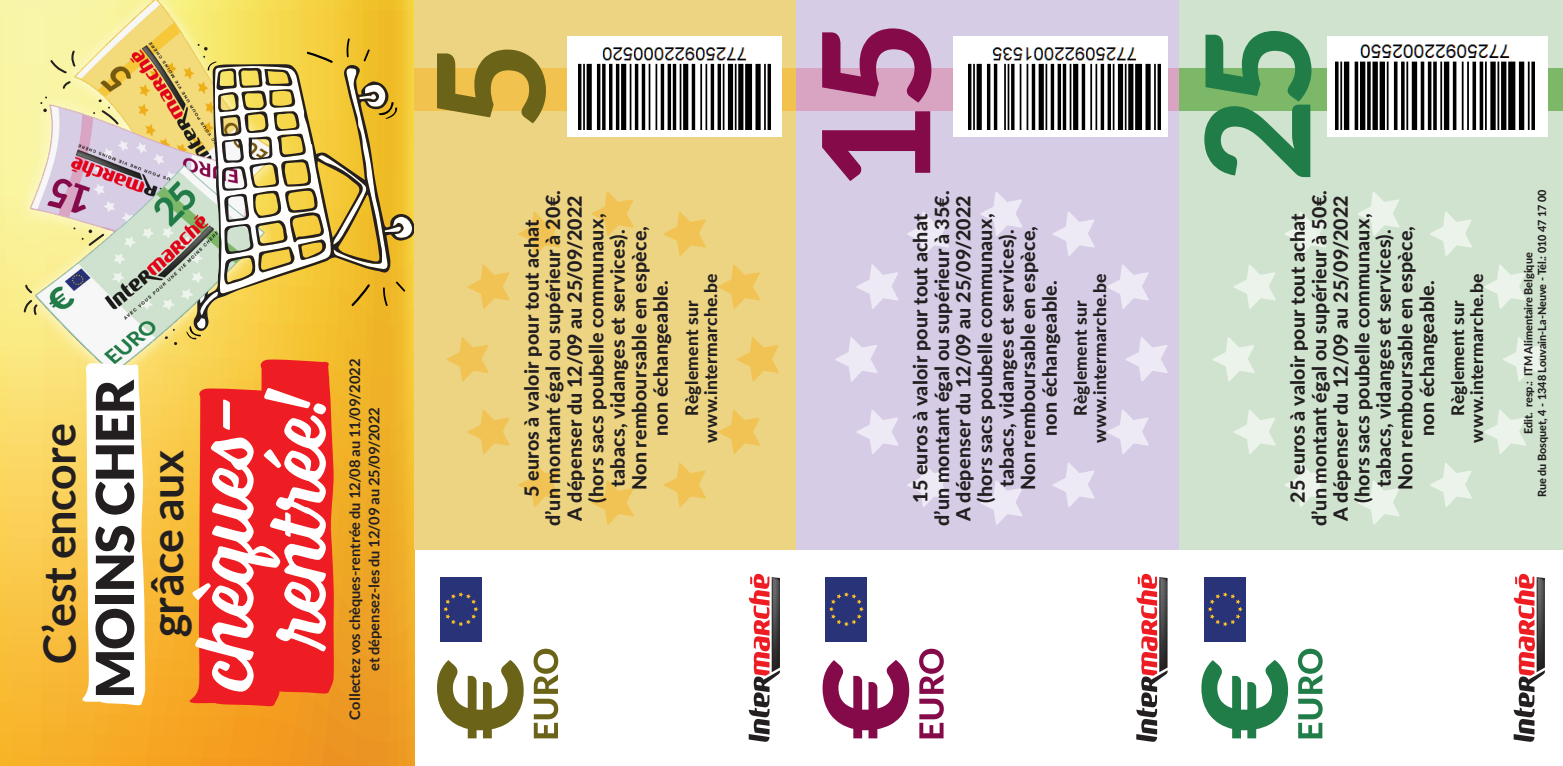
<style>
.page{position:relative;width:1563px;height:766px;background:#fff}
.page>*{position:absolute;margin:0;border:0;box-sizing:border-box;transform-origin:0 0}
.t1{font:88.65px/72.2px "Voltage";color:#fff;text-align:center}
.t2{font:900 52.2px "Lato";letter-spacing:-.01em;color:#231f20}
.t3{font:700 44.77px "Lato";letter-spacing:-.01em;color:#231f20}
.t4{font:800 19.57px/21.6px "Lato";letter-spacing:.015em;color:#231f20;text-align:center}
.t5{font:800 17.32px/19.1px "Lato";letter-spacing:.015em;color:#231f20;text-align:center}
.t6{font:700 14.62px/19.1px "Lato";color:#231f20;text-align:center}
.t7{font:800 11.25px/13.5px "Lato";color:#231f20;text-align:center;scale:.96 1}
</style>
<div class="page">
<svg style="left:0;top:0;width:415px;height:765px;background:#f4b93a"></svg>
<svg style="left:16px;top:0;width:276px;height:387px;background:#f9ee91"></svg>
<img style="left:25px;top:0;width:261px;height:359px">
<img style="left:25px;top:227px;width:194px;height:174px">
<svg style="left:40px;top:96px;width:7px;height:16px"></svg>
<svg style="left:186px;top:38px;width:227px;height:302px;background:#d2b860"></svg>
<svg style="left:165px;top:329px;width:12px;height:16px"></svg>
<svg style="left:93px;top:99px;width:27px;height:27px"></svg>
<svg style="left:82px;top:229px;width:23px;height:18px"></svg>
<svg style="left:61px;top:80px;width:11px;height:10px"></svg>
<svg style="left:49px;top:49px;width:27px;height:25px"></svg>
<svg style="left:22px;top:283px;width:16px;height:33px"></svg>
<div style="left:415px;top:0;width:382px;height:549px;background:#edd482"></div>
<div style="left:797px;top:0;width:383px;height:549px;background:#d6cce6"></div>
<div style="left:415px;top:68px;width:382px;height:43px;background:#f2c24f"></div>
<div style="left:797px;top:68px;width:383px;height:43px;background:#d9a3c2"></div>
<svg style="left:437px;top:50px;width:109px;height:73px"></svg>
<svg style="left:749px;top:573px;width:31px;height:169px"></svg>
<svg style="left:1136px;top:573px;width:31px;height:169px"></svg>
<div style="left:567px;top:36px;width:214px;height:101px;background:#fff"></div>
<img style="left:578px;top:47px;width:192px;height:82px">
<svg style="left:446px;top:337px;width:42px;height:44px"></svg>
<svg style="left:737px;top:337px;width:42px;height:44px"></svg>
<svg style="left:591px;top:191px;width:42px;height:45px"></svg>
<svg style="left:591px;top:480px;width:42px;height:45px"></svg>
<svg style="left:467px;top:264px;width:42px;height:45px"></svg>
<svg style="left:467px;top:409px;width:42px;height:45px"></svg>
<svg style="left:518px;top:462px;width:42px;height:45px"></svg>
<svg style="left:518px;top:211px;width:42px;height:45px"></svg>
<svg style="left:664px;top:211px;width:42px;height:45px"></svg>
<svg style="left:664px;top:462px;width:42px;height:45px"></svg>
<svg style="left:718px;top:410px;width:42px;height:44px"></svg>
<svg style="left:718px;top:264px;width:42px;height:45px"></svg>
<svg style="left:835px;top:337px;width:42px;height:44px"></svg>
<svg style="left:1125px;top:337px;width:42px;height:44px"></svg>
<svg style="left:980px;top:191px;width:42px;height:45px"></svg>
<svg style="left:980px;top:480px;width:42px;height:45px"></svg>
<svg style="left:856px;top:264px;width:42px;height:45px"></svg>
<svg style="left:856px;top:410px;width:42px;height:44px"></svg>
<svg style="left:907px;top:463px;width:42px;height:44px"></svg>
<svg style="left:907px;top:212px;width:42px;height:44px"></svg>
<svg style="left:1053px;top:211px;width:41px;height:45px"></svg>
<svg style="left:1053px;top:463px;width:41px;height:44px"></svg>
<svg style="left:1107px;top:410px;width:42px;height:44px"></svg>
<svg style="left:1107px;top:264px;width:42px;height:45px"></svg>
<svg style="left:437px;top:660px;width:87px;height:78px"></svg>
<svg style="left:533px;top:648px;width:25px;height:90px"></svg>
<div style="left:440px;top:577px;width:41px;height:64px;background:#293378"></div>
<svg style="left:444px;top:592px;width:34px;height:34px"></svg>
<svg style="left:822px;top:660px;width:87px;height:78px"></svg>
<svg style="left:919px;top:648px;width:25px;height:90px"></svg>
<div style="left:826px;top:577px;width:41px;height:64px;background:#293378"></div>
<svg style="left:829px;top:592px;width:35px;height:34px"></svg>
<div style="left:952px;top:36px;width:215px;height:101px;background:#fff"></div>
<img style="left:968px;top:47px;width:192px;height:82px">
<svg style="left:822px;top:111px;width:108px;height:70px"></svg>
<svg style="left:822px;top:28px;width:109px;height:75px"></svg>
<div style="left:1180px;top:0;width:383px;height:549px;background:#cfe3cf"></div>
<div style="left:1180px;top:68px;width:383px;height:43px;background:#7db869"></div>
<svg style="left:1513px;top:573px;width:32px;height:169px"></svg>
<svg style="left:1212px;top:337px;width:42px;height:44px"></svg>
<svg style="left:1503px;top:337px;width:42px;height:44px"></svg>
<svg style="left:1358px;top:191px;width:41px;height:45px"></svg>
<svg style="left:1358px;top:480px;width:41px;height:45px"></svg>
<svg style="left:1234px;top:264px;width:41px;height:45px"></svg>
<svg style="left:1234px;top:410px;width:41px;height:44px"></svg>
<svg style="left:1284px;top:463px;width:42px;height:44px"></svg>
<svg style="left:1284px;top:211px;width:42px;height:45px"></svg>
<svg style="left:1430px;top:212px;width:42px;height:44px"></svg>
<svg style="left:1430px;top:463px;width:42px;height:44px"></svg>
<svg style="left:1484px;top:410px;width:42px;height:44px"></svg>
<svg style="left:1484px;top:265px;width:42px;height:44px"></svg>
<svg style="left:1201px;top:660px;width:87px;height:78px"></svg>
<svg style="left:1298px;top:648px;width:24px;height:90px"></svg>
<div style="left:1204px;top:577px;width:42px;height:64px;background:#293378"></div>
<svg style="left:1208px;top:592px;width:34px;height:34px"></svg>
<div style="left:1327px;top:36px;width:220px;height:101px;background:#fff"></div>
<svg style="left:1204px;top:31px;width:107px;height:146px"></svg>
<img style="left:1335px;top:44px;width:199px;height:85px">
<svg style="left:82px;top:362px;width:63px;height:343px"></svg>
<svg style="left:190px;top:359px;width:144px;height:347px;background:#ef3326"></svg>
<p class="t3" style="left:34px;top:664px;width:243px;rotate:-90deg">C’est encore</p>
<p class="t2" style="left:84px;top:698px;width:320px;rotate:-90deg">MOINS CHER</p>
<p class="t1" style="left:186px;top:690px;width:304px;rotate:-90deg">chèques&shy;rentrée!</p>
<p class="t3" style="left:142px;top:637px;width:189px;rotate:-90deg">grâce aux</p>
<p class="t6" style="left:345px;top:719px;width:362px;rotate:-90deg">Collectez vos chèques-rentrée du 12/08 au 11/09/2022 et dépensez-les du 12/09 au 25/09/2022</p>
<p class="t4" style="left:520px;top:526px;width:338px;rotate:-90deg">5 euros à valoir pour tout achat<br>d’un montant égal ou supérieur à 20€.<br>A dépenser du 12/09 au 25/09/2022 (hors sacs poubelle communaux, tabacs, vidanges et services).<br>Non remboursable en espèce,<br>non échangeable.</p>
<p class="t5" style="left:681px;top:442px;width:171px;rotate:-90deg">Règlement sur www.intermarche.be</p>
<p class="t4" style="left:909px;top:526px;width:337px;rotate:-90deg">15 euros à valoir pour tout achat<br>d’un montant égal ou supérieur à 35€.<br>A dépenser du 12/09 au 25/09/2022 (hors sacs poubelle communaux, tabacs, vidanges et services).<br>Non remboursable en espèce,<br>non échangeable.</p>
<p class="t5" style="left:1070px;top:442px;width:171px;rotate:-90deg">Règlement sur www.intermarche.be</p>
<p class="t4" style="left:1286px;top:526px;width:338px;rotate:-90deg">25 euros à valoir pour tout achat<br>d’un montant égal ou supérieur à 50€.<br>A dépenser du 12/09 au 25/09/2022 (hors sacs poubelle communaux, tabacs, vidanges et services).<br>Non remboursable en espèce,<br>non échangeable.</p>
<p class="t5" style="left:1447px;top:442px;width:171px;rotate:-90deg">Règlement sur www.intermarche.be</p>
<p class="t7" style="left:1521px;top:497px;width:322px;rotate:-90deg">Edit. resp.: ITM Alimentaire Belgique<br>Rue du Bosquet, 4 - 1348 Louvain-La-Neuve - Tél.: 010 47 17 00</p>
</div>
